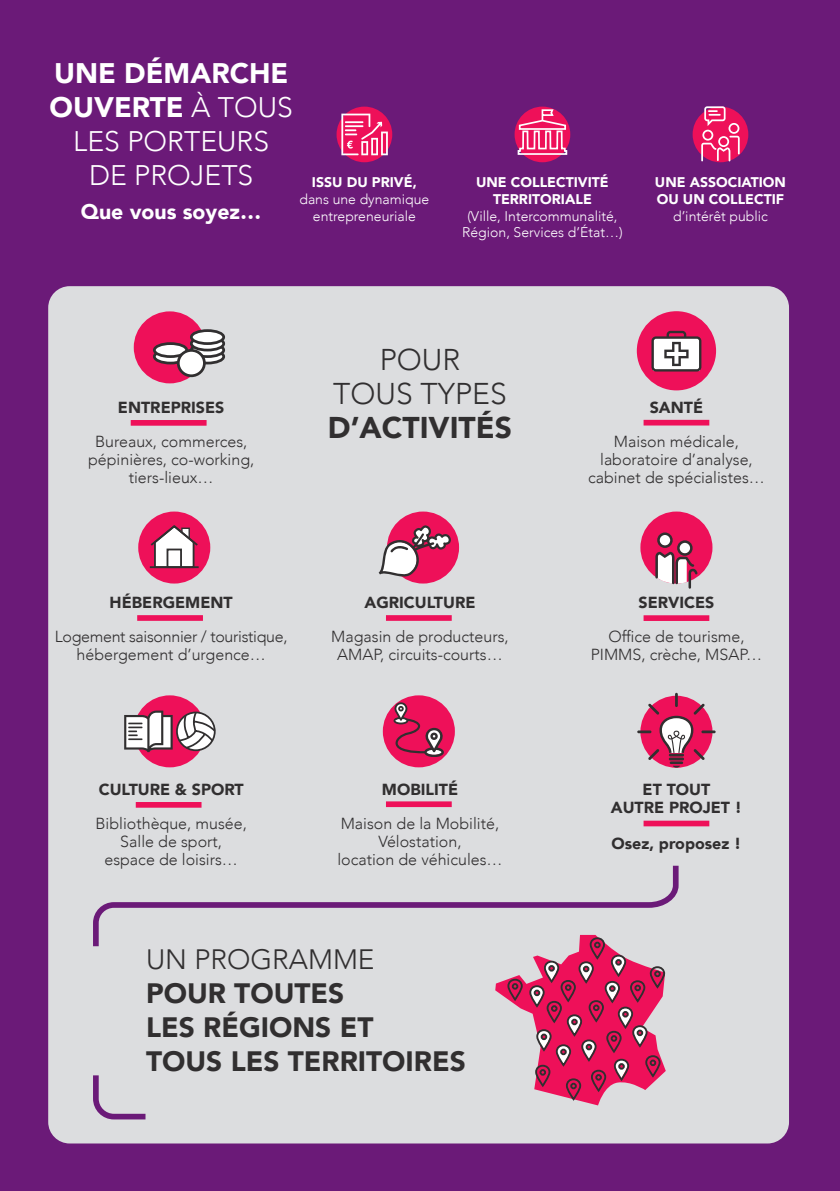
<style>
.page{position:relative;width:840px;height:1191px;background:#fff}
.page>*{position:absolute;margin:0;border:0;box-sizing:border-box;transform-origin:0 0}
.t1{font:300 30px/34px "Avenir";color:#312f30;text-align:center}
.t2{font:300 28.2px/34px "Avenir";color:#fff;text-align:center}
.t3{font:900 28px/34px "Avenir";color:#312f30}
.t4{font:900 21.2px "Avenir";color:#fff}
.t5{font:300 16px/18px "Avenir";color:#312f30;text-align:center}
.t6{font:900 16px/18px "Avenir";color:#312f30;text-align:center}
.t7{font:300 16px/18px "Avenir";letter-spacing:-.02em;color:#312f30;text-align:center}
.t8{font:300 14px/17px "Avenir";color:#fff;text-align:center}
.t9{font:900 14px/17px "Avenir";color:#fff;text-align:center}
.s1{font-weight:900}
.s2{font-weight:300}
</style>
<div class="page">
<div style="left:0;top:0;width:839px;height:1191px;background:#6b1a78"></div>
<div style="left:48px;top:286px;width:740px;height:857px;background:#dcdddf;border-radius:21px"></div>
<div style="left:134px;top:311px;width:72px;height:72px;background:#ee1059;border-radius:50%"></div>
<div style="left:636px;top:311px;width:79px;height:79px;background:#ee1059;border-radius:50%"></div>
<div style="left:134px;top:695px;width:72px;height:72px;background:#ee1059;border-radius:50%"></div>
<div style="left:387px;top:511px;width:72px;height:72px;background:#ee1059;border-radius:50%"></div>
<div style="left:138px;top:511px;width:72px;height:72px;background:#ee1059;border-radius:50%"></div>
<div style="left:382px;top:695px;width:72px;height:72px;background:#ee1059;border-radius:50%"></div>
<svg style="left:640px;top:695px;width:72px;height:72px"></svg>
<div style="left:640px;top:511px;width:72px;height:72px;background:#ee1059;border-radius:50%"></div>
<svg style="left:336px;top:107px;width:56px;height:55px"></svg>
<div style="left:514px;top:107px;width:56px;height:55px;background:#ee1059;border-radius:50%"></div>
<div style="left:692px;top:107px;width:55px;height:55px;background:#ee1059;border-radius:50%"></div>
<svg style="left:93px;top:865px;width:586px;height:82px"></svg>
<svg style="left:93px;top:1075px;width:53px;height:45px"></svg>
<svg style="left:516px;top:108px;width:51px;height:48px"></svg>
<svg style="left:700px;top:106px;width:39px;height:55px"></svg>
<svg style="left:341px;top:114px;width:46px;height:41px;background:#f15589"></svg>
<svg style="left:154px;top:350px;width:32px;height:13px"></svg>
<div style="left:153px;top:349px;width:35px;height:15px;border:3px solid #312f30;border-radius:50%"></div>
<div style="left:154px;top:343px;width:32px;height:13px;background:#fff;border-radius:50%"></div>
<div style="left:153px;top:342px;width:35px;height:16px;border:3px solid #312f30;border-radius:50%"></div>
<svg style="left:191px;top:350px;width:32px;height:13px"></svg>
<div style="left:190px;top:349px;width:35px;height:15px;border:3px solid #312f30;border-radius:50%"></div>
<svg style="left:191px;top:343px;width:32px;height:13px"></svg>
<div style="left:190px;top:342px;width:35px;height:16px;border:3px solid #312f30;border-radius:50%"></div>
<svg style="left:191px;top:337px;width:32px;height:13px"></svg>
<div style="left:190px;top:336px;width:35px;height:15px;border:3px solid #312f30;border-radius:50%"></div>
<div style="left:191px;top:330px;width:32px;height:13px;background:#fff;border-radius:50%"></div>
<div style="left:190px;top:329px;width:35px;height:16px;border:3px solid #312f30;border-radius:50%"></div>
<div style="left:178px;top:350px;width:26px;height:26px;background:#fff;border-radius:50%"></div>
<div style="left:177px;top:349px;width:29px;height:28px;border:3px solid #312f30;border-radius:50%"></div>
<svg style="left:651px;top:331px;width:50px;height:40px;background:#bfa3ad"></svg>
<div style="left:643px;top:420px;width:66px;height:5px;background:#ee1059"></div>
<div style="left:136px;top:802px;width:65px;height:5px;background:#ee1059"></div>
<svg style="left:378px;top:525px;width:73px;height:53px"></svg>
<div style="left:386px;top:615px;width:65px;height:6px;background:#ee1059"></div>
<div style="left:137px;top:615px;width:66px;height:6px;background:#ee1059"></div>
<div style="left:131px;top:420px;width:75px;height:6px;background:#ee1059"></div>
<svg style="left:393px;top:702px;width:50px;height:55px"></svg>
<div style="left:386px;top:801px;width:65px;height:6px;background:#ee1059"></div>
<hr style="left:674px;top:693px;width:3px;height:14px;background:#312f30">
<hr style="left:701px;top:730px;width:14px;height:3px;background:#312f30">
<hr style="left:637px;top:730px;width:14px;height:3px;background:#312f30">
<svg style="left:647px;top:703px;width:57px;height:64px;background:#cf4c77"></svg>
<div style="left:643px;top:820px;width:66px;height:6px;background:#ee1059"></div>
<div style="left:643px;top:615px;width:66px;height:6px;background:#ee1059"></div>
<svg style="left:653px;top:532px;width:45px;height:57px"></svg>
<svg style="left:124px;top:710px;width:92px;height:42px"></svg>
<svg style="left:495px;top:935px;width:170px;height:170px"></svg>
<svg style="left:149px;top:525px;width:50px;height:44px"></svg>
<p class="t2" style="left:49px;top:56px;width:245px"><span class="s1">UNE DÉMARCHE<br>OUVERTE</span> À TOUS<br>LES PORTEURS<br>DE PROJETS</p>
<p class="t4" style="left:81px;top:193px;width:182px">Que vous soyez…</p>
<p class="t8" style="left:299px;top:173px;width:131px"><span class="s1">ISSU DU PRIVÉ, </span>dans une dynamique entrepreneuriale</p>
<p class="t8" style="left:462px;top:173px;width:162px"><span class="s1">UNE COLLECTIVITÉ<br>TERRITORIALE<br></span>(Ville, Intercommunalité,<br>Région, Services d’État…)</p>
<p class="t9" style="left:654px;top:173px;width:132px">UNE ASSOCIATION<br>OU UN COLLECTIF <span class="s2">d’intérêt public</span></p>
<p class="t6" style="left:118px;top:398px;width:108px">ENTREPRISES</p>
<p class="t5" style="left:88px;top:432px;width:167px">Bureaux, commerces, pépinières, co-working, tiers-lieux…</p>
<p class="t1" style="left:328px;top:342px;width:185px">POUR<br>TOUS TYPES<br><span class="s1">D’ACTIVITÉS</span></p>
<p class="t6" style="left:110px;top:592px;width:124px">HÉBERGEMENT</p>
<p class="t7" style="left:55px;top:627px;width:234px">Logement saisonnier / touristique, hébergement d’urgence…</p>
<p class="t6" style="left:364px;top:592px;width:112px">AGRICULTURE</p>
<p class="t5" style="left:331px;top:627px;width:179px">Magasin de producteurs,<br>AMAP, circuits-courts…</p>
<p class="t6" style="left:649px;top:398px;width:55px">SANTÉ</p>
<p class="t5" style="left:587px;top:432px;width:178px">Maison médicale, laboratoire d’analyse, cabinet de spécialistes…</p>
<p class="t6" style="left:638px;top:592px;width:77px">SERVICES</p>
<p class="t5" style="left:590px;top:627px;width:173px">Office de tourisme,<br>PIMMS, crèche, MSAP…</p>
<p class="t6" style="left:99px;top:780px;width:146px">CULTURE &amp; SPORT</p>
<p class="t5" style="left:95px;top:814px;width:153px">Bibliothèque, musée,<br>Salle de sport, espace de loisirs…</p>
<p class="t6" style="left:381px;top:780px;width:78px">MOBILITÉ</p>
<p class="t5" style="left:337px;top:814px;width:167px">Maison de la Mobilité,<br>Vélostation,<br>location de véhicules…</p>
<p class="t6" style="left:610px;top:780px;width:132px">ET TOUT<br>AUTRE PROJET !</p>
<p class="t6" style="left:611px;top:834px;width:131px">Osez, proposez !</p>
<p class="t3" style="left:146px;top:941px;width:321px"><span class="s2">UN PROGRAMME<br></span>POUR TOUTES<br>LES RÉGIONS ET<br>TOUS LES TERRITOIRES</p>
</div>
